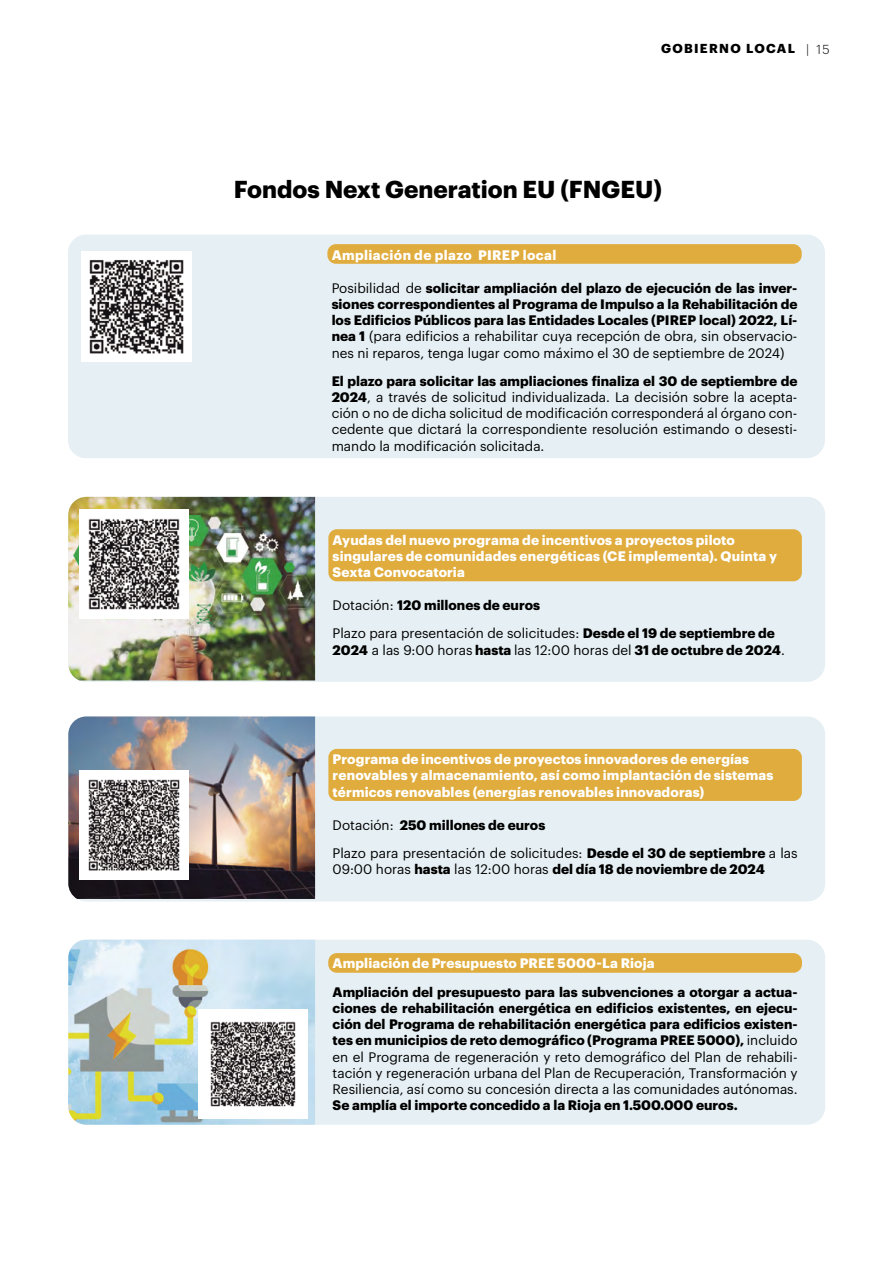
<style>
.page{position:relative;width:893px;height:1263px;background:#fff}
.page>*{position:absolute;margin:0;border:0;box-sizing:border-box;transform-origin:0 0}
.TEXTO_FONDOS{font:700 24px "Graphik";color:#000}
.TEXTO_FONDOS-2{font:700 13.5px/16.2px "Graphik";color:#000;text-align:justify}
.TEXTO_FONDOS-3{font:13.5px/16.2px "Graphik";color:#000}
.TITULOS_MOSAICO{font:700 13.5px/16.2px "Graphik";letter-spacing:.01em;color:#fff}
.TITULOS_MOSAICO-2{font:700 13.5px "Graphik";letter-spacing:.03em;color:#fff}
.t1{font:700 12.75px "Graphik";letter-spacing:.105em;color:#000}
.s1{font-weight:300}
.s2{font-weight:400}
.s3{font-weight:700}
</style>
<div class="page">
<div style="left:68px;top:235px;width:757px;height:223px;background:#e6f0f4;border-radius:18px"></div>
<div style="left:327px;top:244px;width:475px;height:20px;background:#e0ac3d;border-radius:9px"></div>
<img style="left:82px;top:252px;width:109px;height:109px">
<div style="left:68px;top:497px;width:757px;height:185px;background:#e6f0f4;border-radius:18px"></div>
<img style="left:68px;top:497px;width:247px;height:183px">
<div style="left:79px;top:510px;width:109px;height:109px;background:#fff"></div>
<img style="left:88px;top:518px;width:92px;height:92px">
<div style="left:328px;top:529px;width:474px;height:52px;background:#e0ac3d;border-radius:9px"></div>
<div style="left:68px;top:716px;width:757px;height:185px;background:#e6f0f4;border-radius:18px"></div>
<img style="left:68px;top:716px;width:247px;height:183px">
<div style="left:79px;top:770px;width:109px;height:110px;background:#fff"></div>
<img style="left:88px;top:779px;width:92px;height:92px">
<div style="left:328px;top:749px;width:474px;height:52px;background:#e0ac3d;border-radius:9px"></div>
<div style="left:68px;top:940px;width:757px;height:185px;background:#e6f0f4;border-radius:18px"></div>
<img style="left:68px;top:940px;width:247px;height:185px">
<div style="left:198px;top:1009px;width:110px;height:110px;background:#fff"></div>
<img style="left:210px;top:1021px;width:86px;height:86px">
<div style="left:328px;top:953px;width:474px;height:20px;background:#e0ac3d;border-radius:9px"></div>
<p class="t1" style="left:661px;top:39px;width:170px">GOBIERNO LOCAL <span class="s1">| 15</span></p>
<p class="TEXTO_FONDOS" style="left:234px;top:171px;width:429px">Fondos Next Generation EU (FNGEU)</p>
<p class="TITULOS_MOSAICO-2" style="left:332px;top:244px;width:226px">Ampliación de plazo PIREP local</p>
<p class="TEXTO_FONDOS-2" style="left:332px;top:279px;width:467px"><span class="s2">Posibilidad de</span> solicitar ampliación del plazo de ejecución de las inver&shy;siones correspondientes al Programa de Impulso a la Rehabilitación de los Edificios Públicos para las Entidades Locales (PIREP local) 2022, Lí&shy;nea 1 <span class="s2">(para edificios a rehabilitar cuya recepción de obra, sin observacio&shy;nes ni reparos, tenga lugar como máximo el 30 de septiembre de 2024)</span></p>
<p class="TEXTO_FONDOS-3" style="left:332px;top:372px;width:467px;text-align:justify"><span class="s3">El plazo para solicitar las ampliaciones finaliza el 30 de septiembre de 2024</span>, a través de solicitud individualizada. La decisión sobre la acepta&shy;ción o no de dicha solicitud de modificación corresponderá al órgano con&shy;cedente que dictará la correspondiente resolución estimando o desesti&shy;mando la modificación solicitada.</p>
<p class="TITULOS_MOSAICO" style="left:333px;top:530px;width:446px">Ayudas del nuevo programa de incentivos a proyectos piloto singulares de comunidades energéticas (CE implementa). Quinta y<br>Sexta Convocatoria</p>
<p class="TEXTO_FONDOS-2" style="left:333px;top:596px;width:209px"><span class="s2">Dotación:</span> 120 millones de euros</p>
<p class="TEXTO_FONDOS-3" style="left:333px;top:624px;width:454px">Plazo para presentación de solicitudes: <span class="s3">Desde el 19 de septiembre de<br>2024</span> a las 9:00 horas <span class="s3">hasta</span> las 12:00 horas del <span class="s3">31 de octubre de 2024</span>.</p>
<p class="TITULOS_MOSAICO" style="left:333px;top:750px;width:442px">Programa de incentivos de proyectos innovadores de energías renovables y almacenamiento, así como implantación de sistemas térmicos renovables (energías renovables innovadoras)</p>
<p class="TEXTO_FONDOS-2" style="left:333px;top:816px;width:214px"><span class="s2">Dotación:</span> 250 millones de euros</p>
<p class="TEXTO_FONDOS-3" style="left:333px;top:844px;width:466px">Plazo para presentación de solicitudes: <span class="s3">Desde el 30 de septiembre</span> a las<br>09:00 horas <span class="s3">hasta</span> las 12:00 horas <span class="s3">del día 18 de noviembre de 2024</span></p>
<p class="TITULOS_MOSAICO" style="left:333px;top:954px;width:324px">Ampliación de Presupuesto PREE 5000-La Rioja</p>
<p class="TEXTO_FONDOS-2" style="left:333px;top:983px;width:466px">Ampliación del presupuesto para las subvenciones a otorgar a actua&shy;ciones de rehabilitación energética en edificios existentes, en ejecu&shy;ción del Programa de rehabilitación energética para edificios existen&shy;tes en municipios de reto demográfico (Programa PREE 5000), <span class="s2">incluido en el Programa de regeneración y reto demográfico del Plan de rehabili&shy;tación y regeneración urbana del Plan de Recuperación, Transformación y Resiliencia, así como su concesión directa a las comunidades autónomas.<br></span>Se amplía el importe concedido a la Rioja en 1.500.000 euros.</p>
</div>
